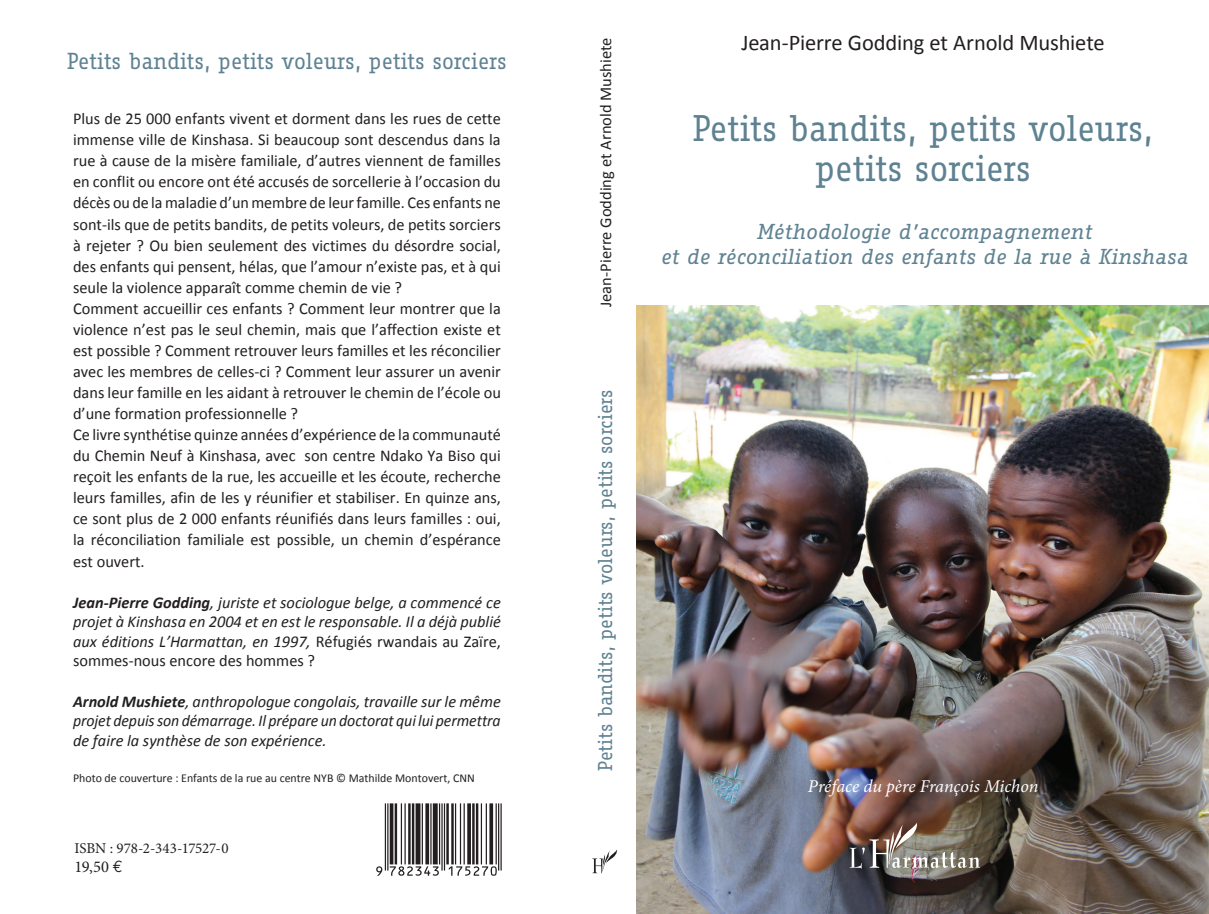
<style>
.page{position:relative;width:1209px;height:914px;background:#fff}
.page>*{position:absolute;margin:0;border:0;box-sizing:border-box;transform-origin:0 0}
.t1{font:36px/40.5px "Fago Office Serif";letter-spacing:-.01em;color:#5f8292;text-align:center;scale:.93 1}
.t2{font:22.5px "Fago Office Serif";letter-spacing:-.01em;color:#5f8292;scale:.95 1}
.t3{font:22.5px "Calibri";letter-spacing:-.005em;color:#231f20}
.t4{font:italic 21px/25.5px "Fago Office Serif";color:#5f8292;text-align:center}
.t5{font:19.5px "Fago Office Serif";letter-spacing:-.01em;color:#5f8292;scale:.95 1}
.t6{font:italic 18px "Minion Pro";letter-spacing:-.005em;color:#fff}
.t7{font:16.5px/21px "Calibri";color:#231f20}
.t8{font:italic 16.5px/19.5px "Calibri";color:#231f20;text-align:justify}
.t9{font:16.5px "Minion Pro";color:#231f20}
.t10{font:15px "Minion Pro";letter-spacing:-.01em;color:#231f20}
.t11{font:12px "Calibri";color:#231f20}
.s1{font-weight:700}
.s2{font-style:normal}
.s3{font-family:"Euro Mono"}
</style>
<div class="page">
<img style="left:637px;top:305px;width:572px;height:609px">
<svg style="left:592px;top:849px;width:25px;height:24px"></svg>
<img style="left:849px;top:822px;width:132px;height:47px">
<svg style="left:376px;top:803px;width:126px;height:72px"></svg>
<h2 class="t2" style="left:67px;top:49px;width:464px">Petits bandits, petits voleurs, petits sorciers</h2>
<p class="t7" style="left:73px;top:108px;width:429px">Plus de 25 000 enfants vivent et dorment dans les rues de cette immense ville de Kinshasa. Si beaucoup sont descendus dans la rue à cause de la misère familiale, d’autres viennent de familles en conflit ou encore ont été accusés de sorcellerie à l’occasion du décès ou de la maladie d’un membre de leur famille. Ces enfants ne sont-ils que de petits bandits, de petits voleurs, de petits sorciers à rejeter ? Ou bien seulement des victimes du désordre social, des enfants qui pensent, hélas, que l’amour n’existe pas, et à qui seule la violence apparaît comme chemin de vie ?<br>Comment accueillir ces enfants ? Comment leur montrer que la violence n’est pas le seul chemin, mais que l’affection existe et est possible ? Comment retrouver leurs familles et les réconcilier avec les membres de celles-ci ? Comment leur assurer un avenir dans leur famille en les aidant à retrouver le chemin de l’école ou d’une formation professionnelle ?<br>Ce livre synthétise quinze années d’expérience de la communauté du Chemin Neuf à Kinshasa, avec son centre Ndako Ya Biso qui reçoit les enfants de la rue, les accueille et les écoute, recherche leurs familles, afin de les y réunifier et stabiliser. En quinze ans, ce sont plus de 2 000 enfants réunifiés dans leurs familles : oui, la réconciliation familiale est possible, un chemin d’espérance</p>
<p class="t7" style="left:73px;top:550px;width:73px">est ouvert.</p>
<p class="t8" style="left:73px;top:591px;width:429px"><span class="s1">Jean-Pierre Godding</span>, juriste et sociologue belge, a commencé ce projet à Kinshasa en 2004 et en est le responsable. Il a déjà publié aux éditions L’Harmattan, en 1997, <span class="s2">Réfugiés rwandais au Zaïre, sommes-nous encore des hommes ?</span></p>
<p class="t8" style="left:73px;top:690px;width:429px"><span class="s1">Arnold Mushiete</span>, anthropologue congolais, travaille sur le même projet depuis son démarrage. Il prépare un doctorat qui lui permettra de faire la synthèse de son expérience.</p>
<p class="t11" style="left:73px;top:770px;width:403px">Photo de couverture : Enfants de la rue au centre NYB © Mathilde Montovert, CNN</p>
<p class="t10" style="left:74px;top:837px;width:156px">ISBN : 978-2-343-17527-0</p>
<p class="t9" style="left:74px;top:856px;width:50px">19,50 <span class="s3">€</span></p>
<p class="t7" style="left:594px;top:307px;width:271px;rotate:-90deg">Jean-Pierre Godding et Arnold Mushiete</p>
<h2 class="t3" style="left:741px;top:29px;width:365px">Jean-Pierre Godding et Arnold Mushiete</h2>
<h1 class="t1" style="left:693px;top:108px;width:497px">Petits bandits, petits voleurs, petits sorciers</h1>
<p class="t4" style="left:660px;top:218px;width:529px">Méthodologie d’accompagnement<br>et de réconciliation des enfants de la rue à Kinshasa</p>
<p class="t5" style="left:595px;top:770px;width:402px;rotate:-90deg">Petits bandits, petits voleurs, petits sorciers</p>
<p class="t6" style="left:808px;top:774px;width:232px">Préface du père François Michon</p>
</div>
